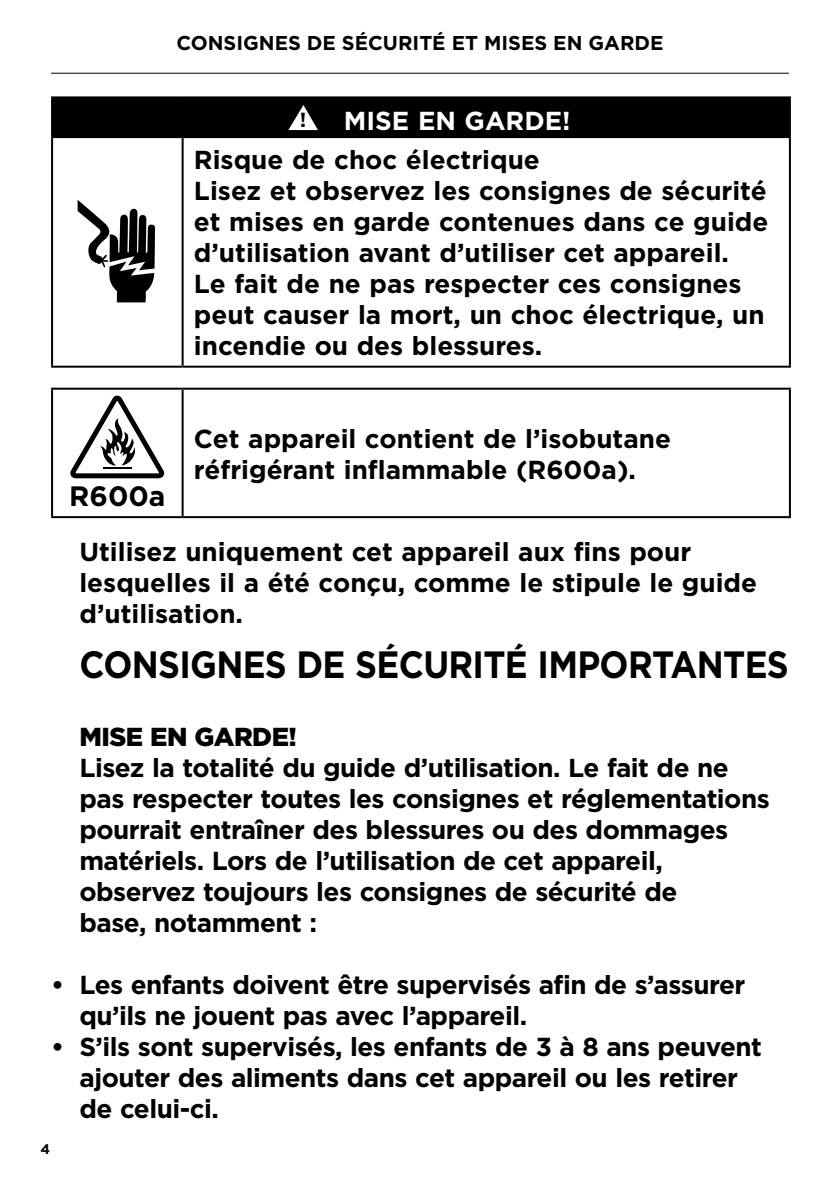
<style>
.page{position:relative;width:840px;height:1191px;background:#fff}
.page>*{position:absolute;margin:0;border:0;box-sizing:border-box;transform-origin:0 0}
.t1{font:700 38px "Gotham";letter-spacing:-.02em;color:#000;scale:.9 1}
.t2{font:700 28px "Gotham";color:#000}
.t3{font:700 26px/31px "Gotham";letter-spacing:-.02em;color:#000}
.t4{font:700 26px/31px "Gotham";color:#000}
.t5{font:700 26px "Gotham";color:#fff}
.t6{font:900 26px "Gotham";letter-spacing:-.02em;color:#000}
.t7{font:700 20.4px "Gotham";color:#000}
.t8{font:700 20px "Gotham";color:#000}
.t9{font:700 14px "Gotham";color:#000}
</style>
<div class="page">
<hr style="left:51px;top:73px;width:737px;height:1px;background:#000">
<div style="left:52px;top:97px;width:737px;height:40px;background:#000"></div>
<hr style="left:51px;top:96px;width:131px;height:2px;background:#000">
<hr style="left:51px;top:98px;width:2px;height:38px;background:#000">
<hr style="left:182px;top:96px;width:608px;height:2px;background:#000">
<hr style="left:788px;top:98px;width:2px;height:38px;background:#000">
<hr style="left:51px;top:136px;width:131px;height:2px;background:#000">
<hr style="left:51px;top:138px;width:2px;height:228px;background:#000">
<hr style="left:182px;top:136px;width:608px;height:2px;background:#000">
<hr style="left:181px;top:138px;width:2px;height:228px;background:#000">
<hr style="left:788px;top:138px;width:2px;height:228px;background:#000">
<hr style="left:51px;top:366px;width:131px;height:2px;background:#000">
<hr style="left:182px;top:366px;width:608px;height:2px;background:#000">
<svg style="left:288px;top:105px;width:30px;height:25px"></svg>
<svg style="left:78px;top:200px;width:77px;height:102px"></svg>
<hr style="left:182px;top:388px;width:608px;height:2px;background:#000">
<hr style="left:788px;top:390px;width:2px;height:126px;background:#000">
<hr style="left:182px;top:516px;width:608px;height:2px;background:#000">
<hr style="left:51px;top:388px;width:131px;height:2px;background:#000">
<hr style="left:51px;top:390px;width:2px;height:126px;background:#000">
<hr style="left:181px;top:390px;width:2px;height:126px;background:#000">
<hr style="left:51px;top:516px;width:131px;height:2px;background:#000">
<svg style="left:71px;top:395px;width:94px;height:84px"></svg>
<p class="t8" style="left:176px;top:30px;width:488px">CONSIGNES DE SÉCURITÉ ET MISES EN GARDE</p>
<p class="t7" style="left:300px;top:106px;width:8px">!</p>
<p class="t5" style="left:344px;top:103px;width:228px">MISE EN GARDE!</p>
<p class="t4" style="left:194px;top:144px;width:575px">Risque de choc électrique<br>Lisez et observez les consignes de sécurité et mises en garde contenues dans ce guide d’utilisation avant d’utiliser cet appareil.<br>Le fait de ne pas respecter ces consignes peut causer la mort, un choc électrique, un incendie ou des blessures.</p>
<p class="t2" style="left:69px;top:477px;width:98px">R600a</p>
<p class="t4" style="left:194px;top:423px;width:478px">Cet appareil contient de l’isobutane réfrigérant inflammable (R600a).</p>
<p class="t4" style="left:79px;top:536px;width:678px">Utilisez uniquement cet appareil aux fins pour lesquelles il a été conçu, comme le stipule le guide d’utilisation.</p>
<h1 class="t1" style="left:79px;top:639px;width:789px">CONSIGNES DE SÉCURITÉ IMPORTANTES</h1>
<p class="t6" style="left:79px;top:718px;width:219px">MISE EN GARDE!</p>
<p class="t3" style="left:79px;top:751px;width:691px">Lisez la totalité du guide d’utilisation. Le fait de ne pas respecter toutes les consignes et réglementations pourrait entraîner des blessures ou des dommages matériels. Lors de l’utilisation de cet appareil, observez toujours les consignes de sécurité de<br>base, notamment :</p>
<p class="t3" style="left:79px;top:968px;width:667px;text-indent:-28px">• Les enfants doivent être supervisés afin de s’assurer qu’ils ne jouent pas avec l’appareil.</p>
<p class="t3" style="left:79px;top:1030px;width:683px;text-indent:-28px">• S’ils sont supervisés, les enfants de 3 à 8 ans peuvent ajouter des aliments dans cet appareil ou les retirer de celui-ci.</p>
<p class="t9" style="left:41px;top:1139px;width:11px">4</p>
</div>
